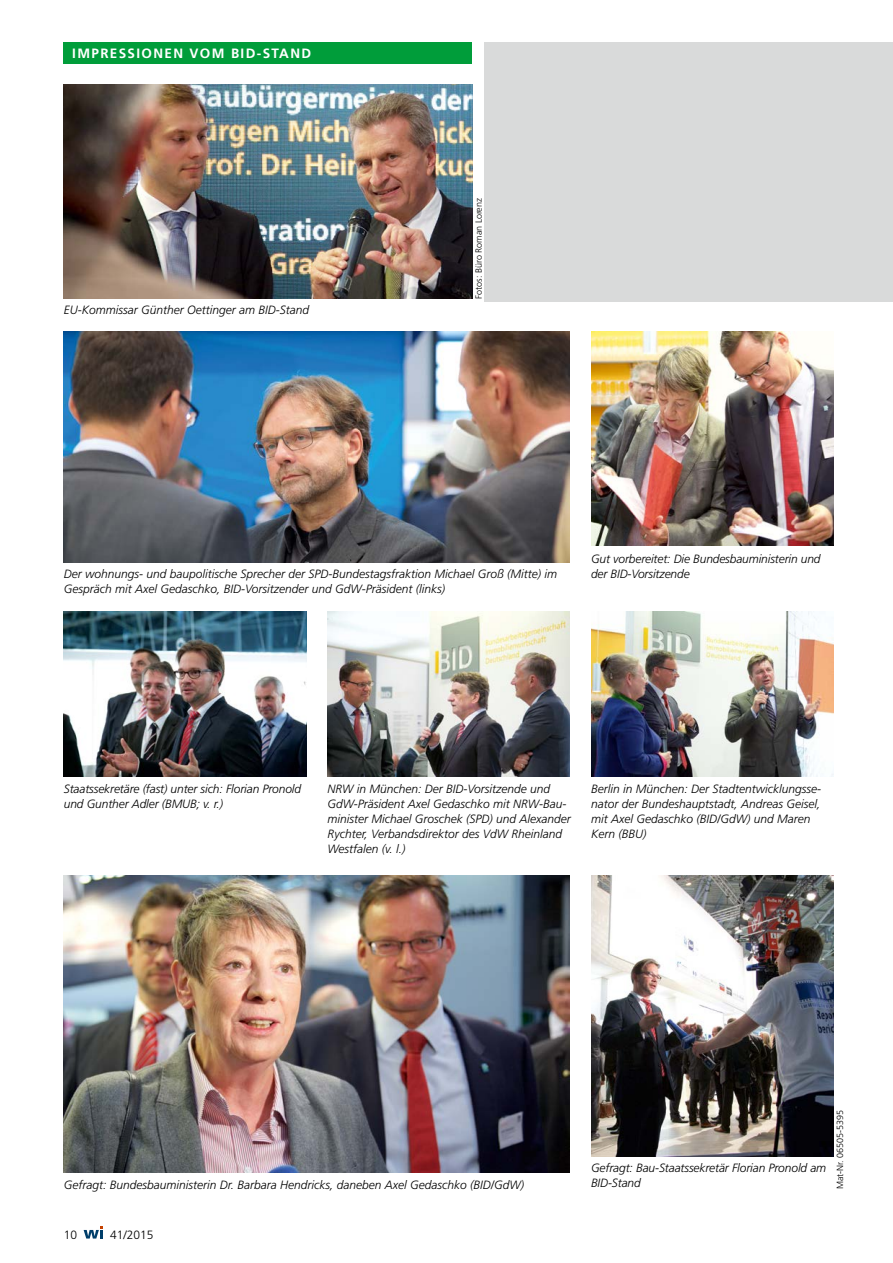
<style>
.page{position:relative;width:893px;height:1263px;background:#fff}
.page>*{position:absolute;margin:0;border:0;box-sizing:border-box;transform-origin:0 0}
.t1{font:700 13.5px "Frutiger";letter-spacing:.1em;color:#fff}
.t2{font:italic 300 12px/15px "Frutiger";color:#000}
.t3{font:300 12px "Frutiger";color:#000}
.t4{font:300 9px "Frutiger";color:#000}
</style>
<div class="page">
<div style="left:485px;top:43px;width:408px;height:259px;background:#d9dada"></div>
<div style="left:64px;top:43px;width:408px;height:21px;background:#009d3a"></div>
<img style="left:64px;top:331px;width:505px;height:231px">
<img style="left:64px;top:85px;width:408px;height:213px">
<img style="left:327px;top:612px;width:243px;height:165px">
<img style="left:591px;top:876px;width:242px;height:280px">
<img style="left:591px;top:612px;width:242px;height:165px">
<img style="left:591px;top:331px;width:242px;height:215px">
<img style="left:64px;top:876px;width:506px;height:297px">
<img style="left:64px;top:612px;width:242px;height:165px">
<svg style="left:84px;top:1226px;width:19px;height:12px"></svg>
<p class="t1" style="left:72px;top:46px;width:240px">IMPRESSIONEN VOM BID-STAND</p>
<p class="t1" style="left:72px;top:46px;width:72px">NACHRUF</p>
<p class="t2" style="left:64px;top:302px;width:247px">EU-Kommissar Günther Oettinger am BID-Stand</p>
<p class="t4" style="left:473px;top:299px;width:102px;rotate:-90deg">Fotos: Büro Roman Lorenz</p>
<p class="t2" style="left:64px;top:566px;width:495px">Der wohnungs- und baupolitische Sprecher der SPD-Bundestagsfraktion Michael Groß (Mitte) im<br>Gespräch mit Axel Gedaschko, BID-Vorsitzender und GdW-Präsident (links)</p>
<p class="t2" style="left:591px;top:551px;width:231px">Gut vorbereitet: Die Bundesbauministerin und der BID-Vorsitzende</p>
<p class="t2" style="left:64px;top:781px;width:239px">Staatssekretäre (fast) unter sich: Florian Pronold und Gunther Adler (BMUB; v. r.)</p>
<p class="t2" style="left:327px;top:781px;width:245px">NRW in München: Der BID-Vorsitzende und GdW-Präsident Axel Gedaschko mit NRW-Bau&shy;minister Michael Groschek (SPD) und Alexander Rychter, Verbandsdirektor des VdW Rheinland Westfalen (v. l.)</p>
<p class="t2" style="left:591px;top:781px;width:232px">Berlin in München: Der Stadtentwicklungsse&shy;nator der Bundeshauptstadt, Andreas Geisel, mit Axel Gedaschko (BID/GdW) und Maren Kern (BBU)</p>
<p class="t2" style="left:64px;top:1177px;width:462px">Gefragt: Bundesbauministerin Dr. Barbara Hendricks, daneben Axel Gedaschko (BID/GdW)</p>
<p class="t3" style="left:64px;top:1227px;width:15px">10</p>
<p class="t3" style="left:110px;top:1227px;width:45px">41/2015</p>
<p class="t2" style="left:591px;top:1160px;width:237px">Gefragt: Bau-Staatssekretär Florian Pronold am<br>BID-Stand</p>
<p class="t4" style="left:835px;top:1189px;width:81px;rotate:-90deg">Mat-Nr. 06505-5395</p>
</div>
